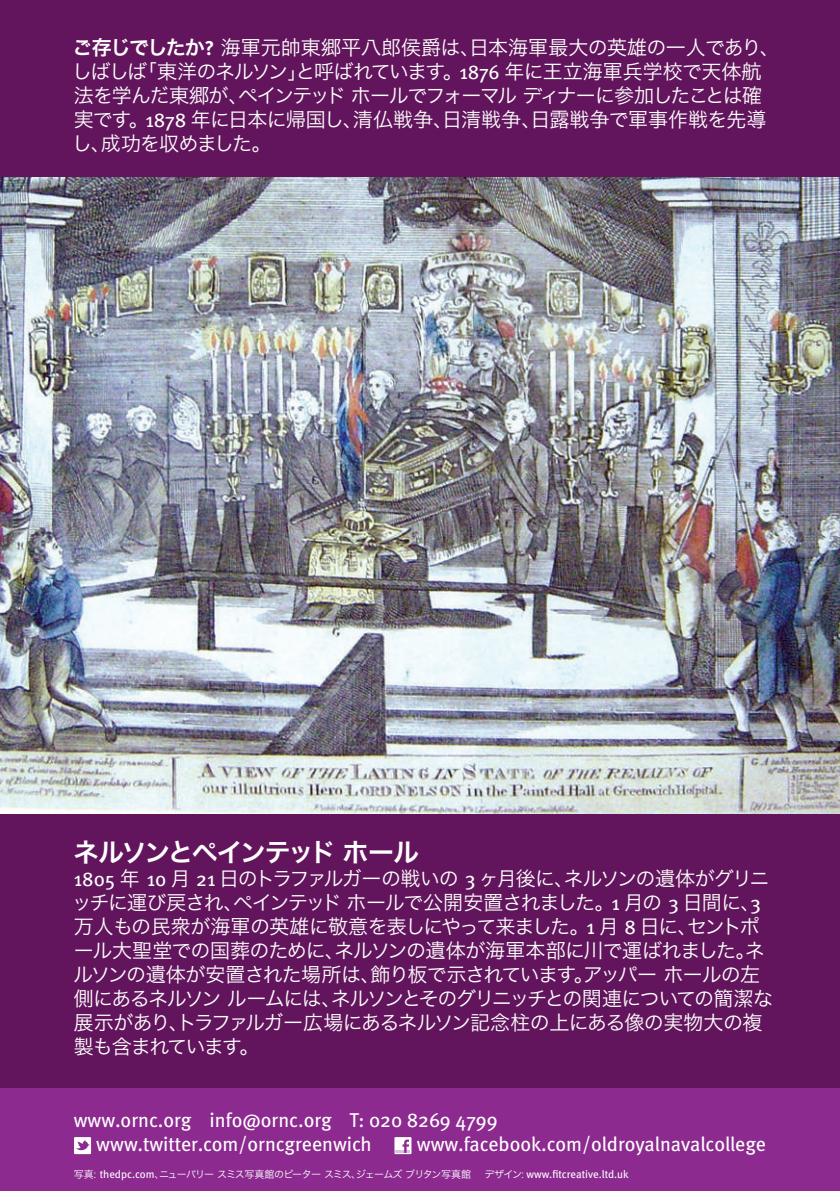
<style>
.page{position:relative;width:840px;height:1191px;background:#fff}
.page>*{position:absolute;margin:0;border:0;box-sizing:border-box;transform-origin:0 0}
.t1{font:26px "Hira Kaku Pro W6";letter-spacing:-.09em;color:#fff}
.t2{font:20px/24px "Hira Kaku Pro W3";letter-spacing:-.05em;color:#fff}
.t3{font:20px/24px "Meta";color:#fff}
.t4{font:11px "Meta";color:#fff}
.t5{font:10px "Hira Kaku Pro W3";letter-spacing:-.08em;color:#fff}
.s1{font-family:"Hira Kaku Pro W6"}
.s2{font-family:"Meta";font-weight:700}
.s3{font-family:"Meta"}
.s4{font-family:"Meta";font-size:11px}
.s5{font-family:"Hira Kaku Pro W3";font-size:10px}
</style>
<div class="page">
<img style="left:0;top:176px;width:839px;height:638px">
<div style="left:0;top:814px;width:839px;height:377px;background:#62155c"></div>
<div style="left:0;top:1089px;width:839px;height:102px;background:#8c2a90"></div>
<svg style="left:394px;top:1137px;width:17px;height:17px"></svg>
<svg style="left:395px;top:1139px;width:15px;height:13px"></svg>
<div style="left:74px;top:1137px;width:17px;height:17px;background:#fff"></div>
<svg style="left:76px;top:1140px;width:14px;height:11px"></svg>
<div style="left:0;top:0;width:839px;height:176px;background:#62155c"></div>
<p class="t2" style="left:72px;top:34px;width:708px"><span class="s1">ご存じでしたか</span><span class="s2">?</span> 海軍元帥東郷平八郎侯爵は、日本海軍最大の英雄の一人であり、しばしば「東洋のネルソン」と呼ばれています。<span class="s3">1876</span> 年に王立海軍兵学校で天体航法を学んだ東郷が、ペインテッド ホールでフォーマル ディナーに参加したことは確実です。<span class="s3">1878</span> 年に日本に帰国し、清仏戦争、日清戦争、日露戦争で軍事作戦を先導し、成功を収めました。</p>
<h1 class="t1" style="left:73px;top:828px;width:347px">ネルソンとペインテッド ホール</h1>
<p class="t2" style="left:72px;top:865px;width:702px"><span class="s3">1805</span> 年 <span class="s3">10</span> 月 <span class="s3">21</span> 日のトラファルガーの戦いの <span class="s3">3</span> ヶ月後に、ネルソンの遺体がグリニッチに運び戻され、ペインテッド ホールで公開安置されました。<span class="s3">1</span> 月の <span class="s3">3</span> 日間に、<span class="s3">3</span>万人もの民衆が海軍の英雄に敬意を表しにやって来ました。<span class="s3">1</span> 月 <span class="s3">8</span> 日に、セントポール大聖堂での国葬のために、ネルソンの遺体が海軍本部に川で運ばれました。ネルソンの遺体が安置された場所は、飾り板で示されています。アッパー ホールの左側にあるネルソン ルームには、ネルソンとそのグリニッチとの関連についての簡潔な展示があり、トラファルガー広場にあるネルソン記念柱の上にある像の実物大の複製も含まれています。</p>
<p class="t3" style="left:96px;top:1108px;width:402px;text-indent:-22px">www.ornc.org info@ornc.org T: 020 8269 4799 www.twitter.com/orncgreenwich</p>
<p class="t3" style="left:416px;top:1132px;width:350px">www.facebook.com/oldroyalnavalcollege</p>
<p class="t5" style="left:74px;top:1165px;width:399px">写真: <span class="s4">thedpc.com</span>、ニューバリー スミス写真館のピーター スミス、ジェームズ ブリタン写真館</p>
<p class="t4" style="left:484px;top:1167px;width:146px"><span class="s5">デザイン:</span> www.fitcreative.ltd.uk</p>
</div>
